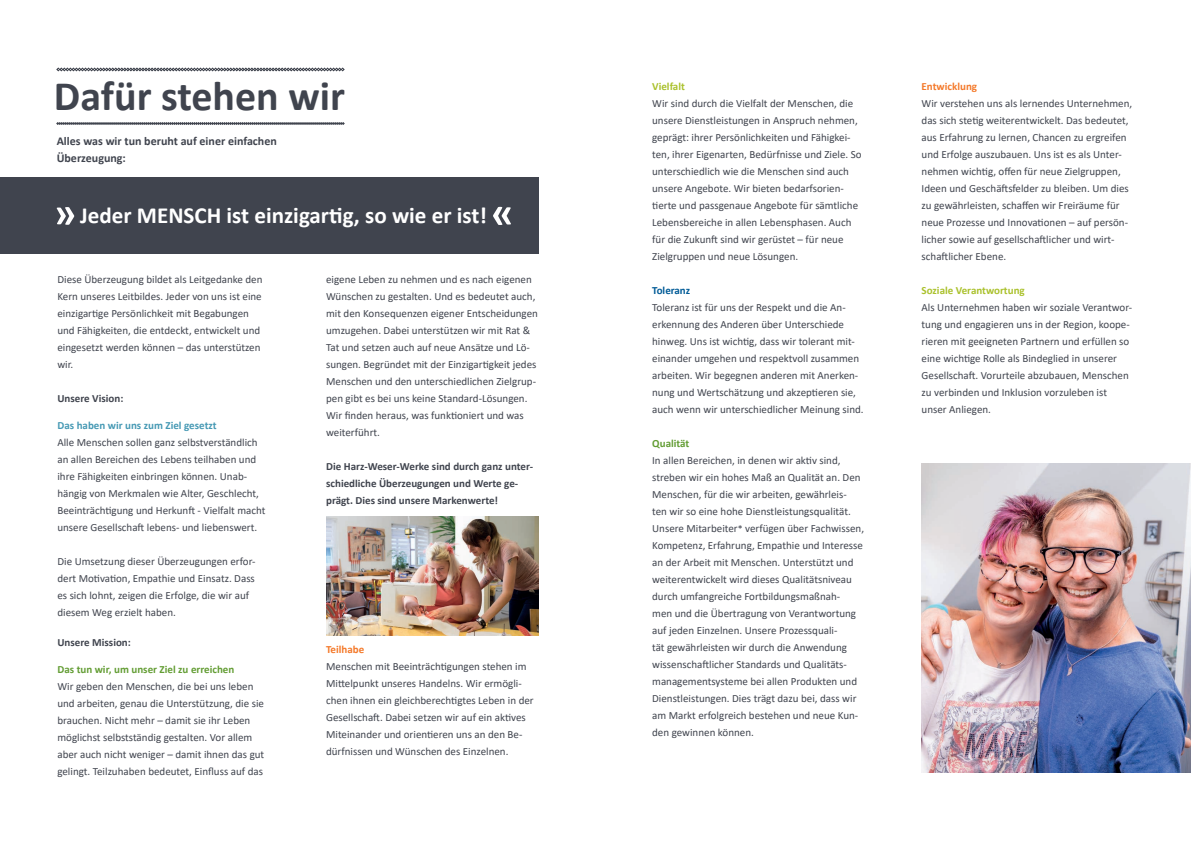
<style>
.page{position:relative;width:1191px;height:842px;background:#fff}
.page>*{position:absolute;margin:0;border:0;box-sizing:border-box;transform-origin:0 0}
.t1{font:700 42px "Calibri";color:#40444e}
.t2{font:700 23.1px "Calibri";color:#fff}
.t3{font:700 12px/17px "Calibri";color:#40444e}
.t4{font:11px/17px "Calibri";color:#40444e}
.t5{font:700 11px/17px "Calibri";color:#40444e}
.t6{font:700 11px "Calibri";color:#639d34}
.t7{font:700 11px "Calibri";color:#4699b4}
.t8{font:700 11px "Calibri";color:#aac12c}
.t9{font:700 11px "Calibri";color:#f4792a}
.t10{font:700 11px "Calibri";color:#005b97}
.s1{font-size:10px}
</style>
<div class="page">
<div style="left:0;top:177px;width:538px;height:76px;background:#40444e"></div>
<img style="left:921px;top:464px;width:270px;height:308px">
<img style="left:326px;top:517px;width:213px;height:118px">
<svg style="left:57px;top:207px;width:17px;height:18px"></svg>
<svg style="left:493px;top:207px;width:18px;height:18px"></svg>
<svg style="left:57px;top:68px;width:287px;height:3px"></svg>
<svg style="left:57px;top:122px;width:287px;height:3px"></svg>
<h1 class="t1" style="left:54px;top:66px;width:292px">Dafür stehen wir</h1>
<p class="t3" style="left:57px;top:133px;width:222px">Alles was wir tun beruht auf einer einfachen<br>Überzeugung:</p>
<h2 class="t2" style="left:80px;top:199px;width:408px">Jeder MENSCH ist einzigartig, so wie er ist!</h2>
<p class="t4" style="left:57px;top:271px;width:207px">Diese Überzeugung bildet als Leitgedanke den Kern unseres Leitbildes. Jeder von uns ist eine einzigartige Persönlichkeit mit Begabungen und Fähigkeiten, die entdeckt, entwickelt und eingesetzt werden können – das unterstützen wir.</p>
<p class="t5" style="left:57px;top:390px;width:67px">Unsere Vision:</p>
<p class="t7" style="left:57px;top:418px;width:161px">Das haben wir uns zum Ziel gesetzt</p>
<p class="t4" style="left:57px;top:434px;width:209px">Alle Menschen sollen ganz selbstverständlich an allen Bereichen des Lebens teilhaben und ihre Fähigkeiten einbringen können. Unab&shy;hängig von Merkmalen wie Alter, Geschlecht, Beeinträchtigung und Herkunft - Vielfalt macht unsere Gesellschaft lebens- und liebenswert.</p>
<p class="t4" style="left:57px;top:553px;width:200px">Die Umsetzung dieser Überzeugungen erfor&shy;dert Motivation, Empathie und Einsatz. Dass es sich lohnt, zeigen die Erfolge, die wir auf diesem Weg erzielt haben.</p>
<p class="t5" style="left:57px;top:634px;width:75px">Unsere Mission:</p>
<p class="t6" style="left:57px;top:662px;width:178px">Das tun wir, um unser Ziel zu erreichen</p>
<p class="t4" style="left:57px;top:678px;width:208px">Wir geben den Menschen, die bei uns leben und arbeiten, genau die Unterstützung, die sie brauchen. Nicht mehr – damit sie ihr Leben möglichst selbstständig gestalten. Vor allem aber auch nicht weniger – damit ihnen das gut gelingt. Teilzuhaben bedeutet, Einfluss auf das</p>
<p class="t4" style="left:326px;top:270px;width:213px">eigene Leben zu nehmen und es nach eigenen Wünschen zu gestalten. Und es bedeutet auch, mit den Konsequenzen eigener Entscheidungen umzugehen. Dabei unterstützen wir mit Rat &amp; Tat und setzen auch auf neue Ansätze und Lö&shy;sungen. Begründet mit der Einzigartigkeit jedes Menschen und den unterschiedlichen Zielgrup&shy;pen gibt es bei uns keine Standard-Lösungen.<br>Wir finden heraus, was funktioniert und was weiterführt.</p>
<p class="t5" style="left:326px;top:457px;width:208px">Die Harz-Weser-Werke sind durch ganz unter&shy;schiedliche Überzeugungen und Werte ge&shy;prägt. Dies sind unsere Markenwerte!</p>
<p class="t9" style="left:326px;top:641px;width:40px">Teilhabe</p>
<p class="t4" style="left:326px;top:657px;width:209px">Menschen mit Beeinträchtigungen stehen im Mittelpunkt unseres Handelns. Wir ermögli&shy;chen ihnen ein gleichberechtigtes Leben in der Gesellschaft. Dabei setzen wir auf ein aktives Miteinander und orientieren uns an den Be&shy;dürfnissen und Wünschen des Einzelnen.</p>
<p class="t8" style="left:652px;top:78px;width:34px">Vielfalt</p>
<p class="t4" style="left:652px;top:94px;width:211px">Wir sind durch die Vielfalt der Menschen, die unsere Dienstleistungen in Anspruch nehmen, geprägt: ihrer Persönlichkeiten und Fähigkei&shy;ten, ihrer Eigenarten, Bedürfnisse und Ziele. So unterschiedlich wie die Menschen sind auch unsere Angebote. Wir bieten bedarfsorien&shy;tierte und passgenaue Angebote für sämtliche Lebensbereiche in allen Lebensphasen. Auch für die Zukunft sind wir gerüstet – für neue Zielgruppen und neue Lösungen.</p>
<p class="t10" style="left:652px;top:282px;width:40px">Toleranz</p>
<p class="t4" style="left:652px;top:298px;width:213px">Toleranz ist für uns der Respekt und die An&shy;erkennung des Anderen über Unterschiede hinweg. Uns ist wichtig, dass wir tolerant mit&shy;einander umgehen und respektvoll zusammen arbeiten. Wir begegnen anderen mit Anerken&shy;nung und Wertschätzung und akzeptieren sie, auch wenn wir unterschiedlicher Meinung sind.</p>
<p class="t6" style="left:652px;top:435px;width:39px">Qualität</p>
<p class="t4" style="left:652px;top:451px;width:213px">In allen Bereichen, in denen wir aktiv sind, streben wir ein hohes Maß an Qualität an. Den Menschen, für die wir arbeiten, gewährleis&shy;ten wir so eine hohe Dienstleistungsqualität.<br>Unsere Mitarbeiter<span class="s1">*</span> verfügen über Fachwissen, Kompetenz, Erfahrung, Empathie und Interesse an der Arbeit mit Menschen. Unterstützt und weiterentwickelt wird dieses Qualitätsniveau durch umfangreiche Fortbildungsmaßnah-<br>men und die Übertragung von Verantwortung auf jeden Einzelnen. Unsere Prozessquali-<br>tät gewährleisten wir durch die Anwendung wissenschaftlicher Standards und Qualitäts&shy;managementsysteme bei allen Produkten und Dienstleistungen. Dies trägt dazu bei, dass wir am Markt erfolgreich bestehen und neue Kun&shy;den gewinnen können.</p>
<p class="t9" style="left:921px;top:79px;width:57px">Entwicklung</p>
<p class="t4" style="left:921px;top:95px;width:212px">Wir verstehen uns als lernendes Unternehmen, das sich stetig weiterentwickelt. Das bedeutet, aus Erfahrung zu lernen, Chancen zu ergreifen und Erfolge auszubauen. Uns ist es als Unter&shy;nehmen wichtig, offen für neue Zielgruppen, Ideen und Geschäftsfelder zu bleiben. Um dies zu gewährleisten, schaffen wir Freiräume für neue Prozesse und Innovationen – auf persön&shy;licher sowie auf gesellschaftlicher und wirt&shy;schaftlicher Ebene.</p>
<p class="t8" style="left:921px;top:283px;width:105px">Soziale Verantwortung</p>
<p class="t4" style="left:921px;top:299px;width:212px">Als Unternehmen haben wir soziale Verantwor&shy;tung und engagieren uns in der Region, koope&shy;rieren mit geeigneten Partnern und erfüllen so eine wichtige Rolle als Bindeglied in unserer Gesellschaft. Vorurteile abzubauen, Menschen zu verbinden und Inklusion vorzuleben ist unser Anliegen.</p>
</div>
